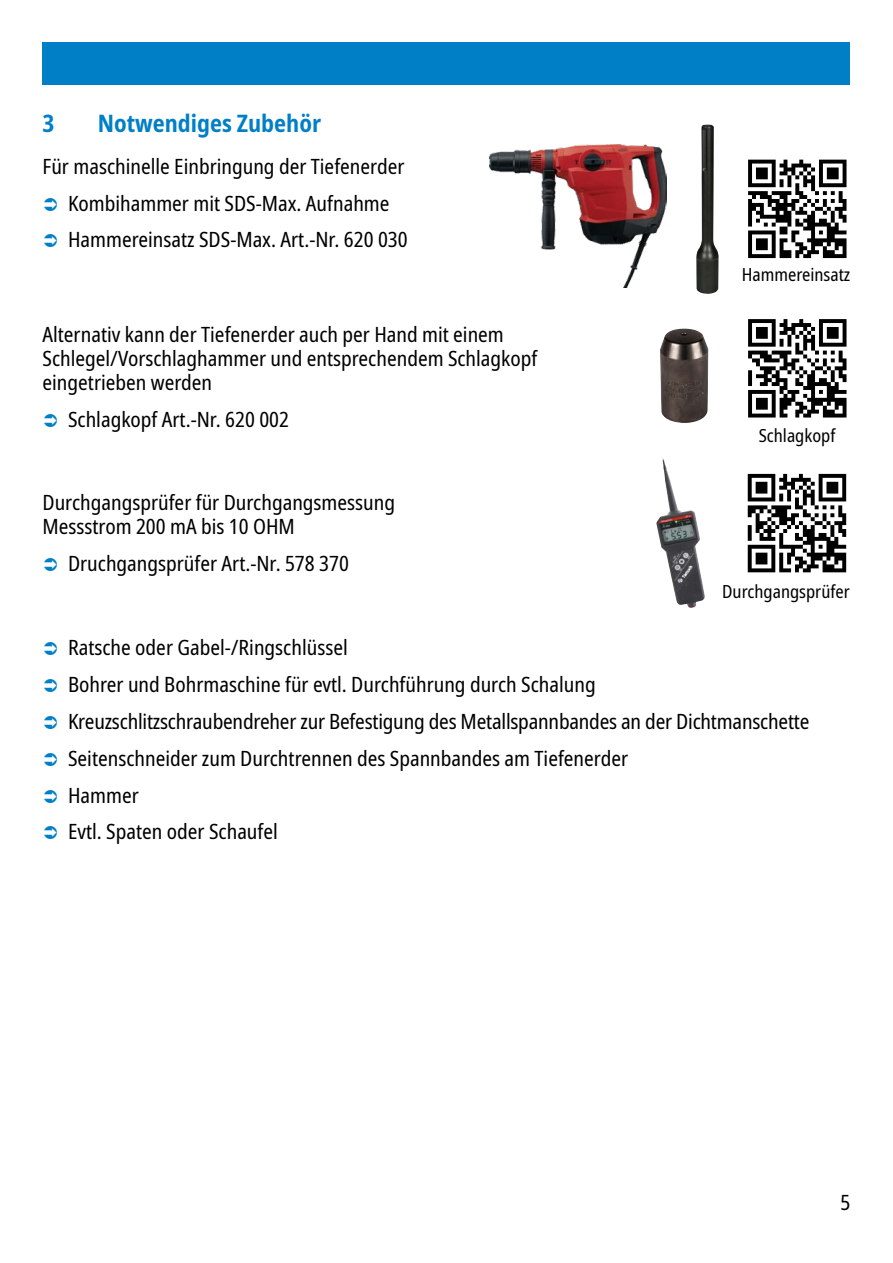
<style>
.page{position:relative;width:893px;height:1263px;background:#fff}
.page>*{position:absolute;margin:0;border:0;box-sizing:border-box;transform-origin:0 0}
.t1{font:700 condensed 24px "Noto Sans";color:#007fc7}
.t2{font:condensed 21px/36.8px "Noto Sans";color:#000}
.t3{font:condensed 18px "Noto Sans";color:#000}
</style>
<div class="page">
<div style="left:43px;top:43px;width:807px;height:42px;background:#007fc7"></div>
<svg style="left:748px;top:159px;width:99px;height:100px"></svg>
<svg style="left:748px;top:160px;width:98px;height:98px"></svg>
<img style="left:696px;top:124px;width:23px;height:170px">
<img style="left:489px;top:145px;width:178px;height:143px">
<svg style="left:748px;top:319px;width:98px;height:98px"></svg>
<img style="left:660px;top:329px;width:48px;height:94px">
<svg style="left:747px;top:473px;width:100px;height:100px"></svg>
<svg style="left:748px;top:474px;width:98px;height:98px"></svg>
<img style="left:662px;top:457px;width:6px;height:40px">
<p class="t1" style="left:43px;top:106px;width:13px">3</p>
<p class="t1" style="left:98px;top:106px;width:225px">Notwendiges Zubehör</p>
<p class="t2" style="left:68px;top:148px;width:341px;text-indent:-26px">Für maschinelle Einbringung der Tiefenerder<br>Kombihammer mit SDS-Max. Aufnahme<br>Hammereinsatz SDS-Max. Art.-Nr. 620 030</p>
<p class="t2" style="left:43px;top:323px;width:496px;line-height:24px">Alternativ kann der Tiefenerder auch per Hand mit einem<br>Schlegel/Vorschlaghammer und entsprechendem Schlagkopf eingetrieben werden</p>
<p class="t2" style="left:68px;top:401px;width:223px">Schlagkopf Art.-Nr. 620 002</p>
<p class="t2" style="left:43px;top:491px;width:354px;line-height:24px">Durchgangsprüfer für Durchgangsmessung<br>Messstrom 200 mA bis 10 OHM</p>
<p class="t2" style="left:68px;top:545px;width:282px">Druchgangsprüfer Art.-Nr. 578 370</p>
<p class="t3" style="left:742px;top:262px;width:110px">Hammereinsatz</p>
<p class="t3" style="left:759px;top:423px;width:78px">Schlagkopf</p>
<p class="t3" style="left:722px;top:578px;width:129px">Durchgangsprüfer</p>
<p class="t2" style="left:68px;top:630px;width:743px">Ratsche oder Gabel-/Ringschlüssel<br>Bohrer und Bohrmaschine für evtl. Durchführung durch Schalung Kreuzschlitzschraubendreher zur Befestigung des Metallspannbandes an der Dichtmanschette Seitenschneider zum Durchtrennen des Spannbandes am Tiefenerder<br>Hammer<br>Evtl. Spaten oder Schaufel</p>
<p class="t2" style="left:840px;top:1184px;width:11px">5</p>
</div>
